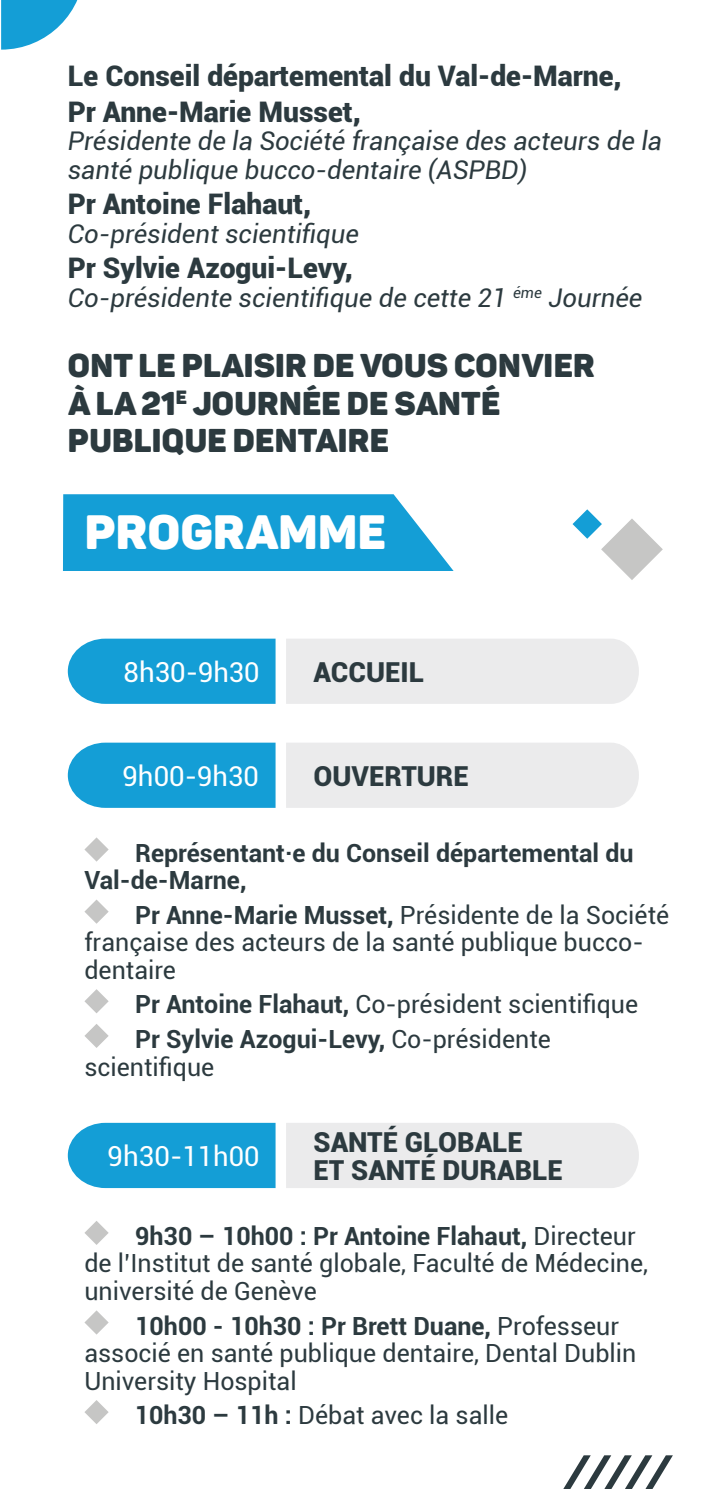
<style>
.page{position:relative;width:709px;height:1489px;background:#fff}
.page>*{position:absolute;margin:0;border:0;box-sizing:border-box;transform-origin:0 0}
.t1{font:900 47.5px "Panton";letter-spacing:.01em;color:#fff}
.t2{font:900 32.5px/37.5px "Panton";letter-spacing:.01em;color:#2c3a3f}
.t3{font:900 28.25px/35.8px "Roboto";color:#2c3a3f}
.t4{font:900 27.5px/27.5px "Roboto";color:#2c3a3f}
.t5{font:27.5px "Roboto";color:#fff}
.t6{font:italic 25.75px/28.2px "Roboto";color:#2c3a3f}
.t7{font:25px/27.5px "Roboto";color:#2c3a3f}
.t8{font:700 25px/27.5px "Roboto";color:#2c3a3f}
.s1{font-size:27.25px}
.s2{font-weight:700}
.s3{font-weight:400}
</style>
<div class="page">
<svg style="left:1px;top:0;width:77px;height:50px"></svg>
<svg style="left:572px;top:509px;width:91px;height:71px"></svg>
<div style="left:68px;top:638px;width:207px;height:65px;background:#149ed6"></div>
<div style="left:286px;top:639px;width:353px;height:64px;background:#ebebec"></div>
<svg style="left:63px;top:494px;width:390px;height:77px;background:#26a5d9"></svg>
<svg style="left:84px;top:837px;width:25px;height:24px"></svg>
<svg style="left:84px;top:899px;width:25px;height:24px"></svg>
<svg style="left:84px;top:989px;width:25px;height:24px"></svg>
<svg style="left:84px;top:1024px;width:25px;height:23px"></svg>
<div style="left:68px;top:742px;width:207px;height:65px;background:#149ed6"></div>
<div style="left:286px;top:743px;width:353px;height:64px;background:#ebebec"></div>
<svg style="left:564px;top:1455px;width:109px;height:33px"></svg>
<div style="left:68px;top:1122px;width:207px;height:65px;background:#149ed6"></div>
<div style="left:286px;top:1123px;width:353px;height:64px;background:#ebebec"></div>
<svg style="left:84px;top:1221px;width:25px;height:23px"></svg>
<svg style="left:84px;top:1310px;width:25px;height:24px"></svg>
<svg style="left:84px;top:1400px;width:25px;height:23px"></svg>
<p class="t3" style="left:68px;top:57px;width:555px">Le Conseil départemental du Val-de-Marne,<br>Pr Anne-Marie Musset,</p>
<p class="t6" style="left:68px;top:126px;width:595px">Présidente de la Société française des acteurs de la santé publique bucco-dentaire (ASPBD)</p>
<p class="t3" style="left:68px;top:185px;width:245px">Pr Antoine Flahaut,</p>
<p class="t6" style="left:68px;top:218px;width:293px">Co-président scientifique</p>
<p class="t3" style="left:68px;top:249px;width:286px">Pr Sylvie Azogui-Levy,</p>
<p class="t6" style="left:68px;top:282px;width:576px">Co-présidente scientifique de cette 21 <sup>éme</sup> Journée</p>
<h2 class="t2" style="left:68px;top:347px;width:528px">ONT LE PLAISIR DE VOUS CONVIER<br>À LA 21<sup>E</sup> JOURNÉE DE SANTÉ<br>PUBLIQUE DENTAIRE</h2>
<h1 class="t1" style="left:85px;top:502px;width:302px">PROGRAMME</h1>
<p class="t5" style="left:123px;top:652px;width:138px">8h30-<span class="s1">9h30</span></p>
<p class="t4" style="left:313px;top:656px;width:112px">ACCUEIL</p>
<p class="t5" style="left:122px;top:756px;width:138px">9h00-<span class="s1">9h30</span></p>
<p class="t4" style="left:313px;top:760px;width:157px">OUVERTURE</p>
<p class="t8" style="left:84px;top:838px;width:551px;text-indent:51px">Représentant·e du Conseil départemental du<br>Val-de-Marne,</p>
<p class="t7" style="left:84px;top:900px;width:586px;text-indent:51px"><span class="s2">Pr Anne-Marie Musset,</span> Présidente de la Société française des acteurs de la santé publique bucco&shy;dentaire</p>
<p class="t8" style="left:135px;top:986px;width:504px;line-height:34.5px">Pr Antoine Flahaut, <span class="s3">Co-président scientifique<br></span>Pr Sylvie Azogui-Levy, <span class="s3">Co-présidente</span></p>
<p class="t7" style="left:84px;top:1051px;width:131px">scientifique</p>
<p class="t5" style="left:108px;top:1136px;width:153px">9h30-<span class="s1">11h00</span></p>
<p class="t4" style="left:313px;top:1127px;width:251px">SANTÉ GLOBALE<br>ET SANTÉ DURABLE</p>
<p class="t7" style="left:84px;top:1221px;width:565px;text-indent:51px"><span class="s2">9h30 – 10h00 : Pr Antoine Flahaut,</span> Directeur de l’Institut de santé globale, Faculté de Médecine, université de Genève</p>
<p class="t7" style="left:84px;top:1310px;width:553px;text-indent:51px"><span class="s2">10h00 - 10h30 : Pr Brett Duane,</span> Professeur associé en santé publique dentaire, Dental Dublin<br>University Hospital</p>
<p class="t7" style="left:135px;top:1400px;width:375px"><span class="s2">10h30 – 11h :</span> Débat avec la salle</p>
</div>
